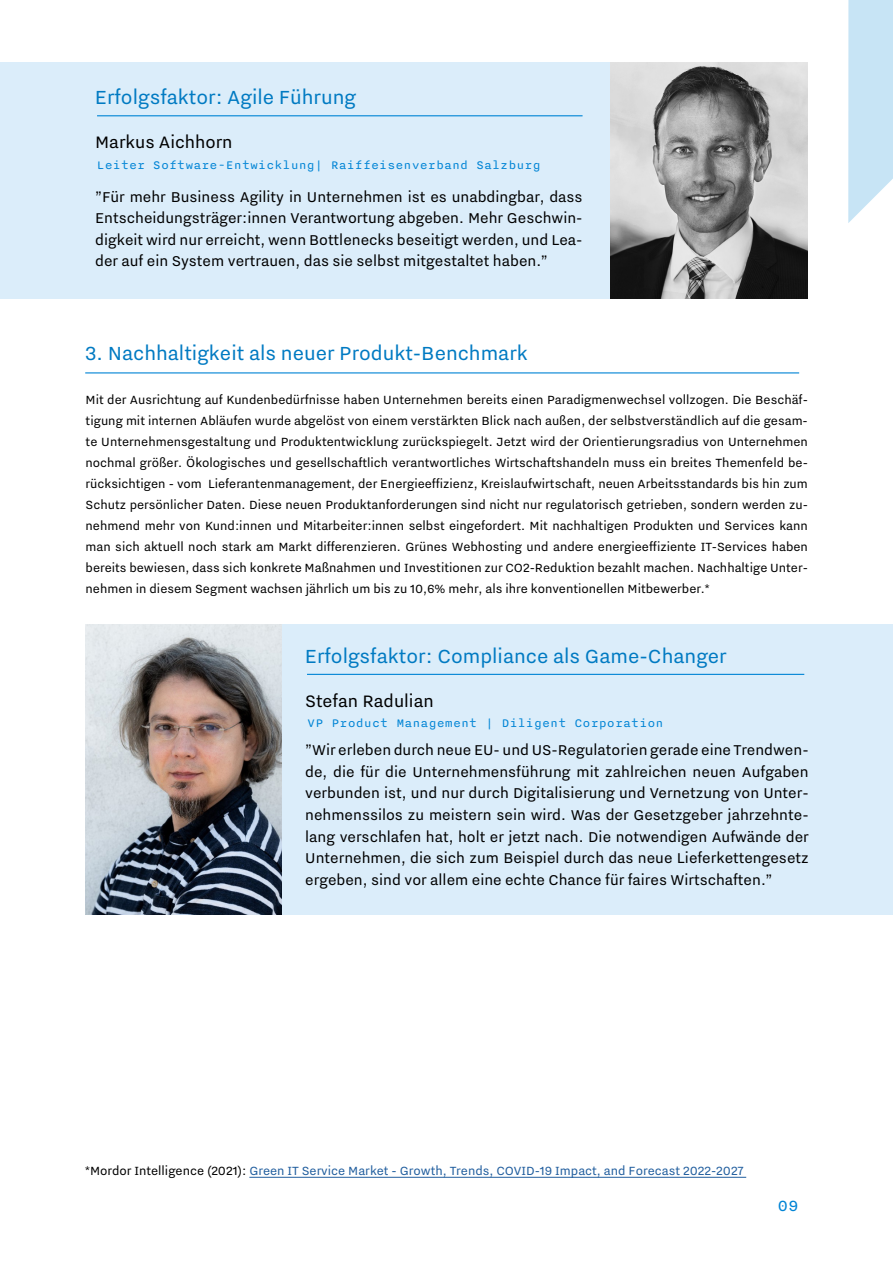
<style>
.page{position:relative;width:893px;height:1263px;background:#fff}
.page>*{position:absolute;margin:0;border:0;box-sizing:border-box;transform-origin:0 0}
.t1{font:24px "Nitti Grotesk";color:#007ac2}
.t2{font:21px "Nitti Grotesk";color:#000}
.t3{font:18px/21.6px "Nitti Grotesk";color:#000;text-align:justify}
.t4{font:18px "Nitti";color:#0084d5}
.t5{font:15px/21px "Nitti Grotesk";color:#000;text-align:justify}
.t6{font:15px "Nitti Grotesk";color:#215e9e}
.t7{font:13.5px "Nitti Typewriter";color:#0084d5}
.s1{color:#000}
</style>
<div class="page">
<svg style="left:848px;top:0;width:45px;height:223px;background:#cce6f6"></svg>
<hr style="left:85px;top:372px;width:714px;height:1px;background:#0084d5">
<div style="left:85px;top:625px;width:808px;height:290px;background:#dbedfa"></div>
<img style="left:85px;top:625px;width:197px;height:289px">
<hr style="left:307px;top:674px;width:497px;height:1px;background:#0084d5">
<hr style="left:249px;top:1177px;width:497px;height:1px;background:#215e9e">
<div style="left:0;top:62px;width:808px;height:236px;background:#dbedfa"></div>
<img style="left:611px;top:62px;width:197px;height:236px">
<hr style="left:97px;top:115px;width:486px;height:1px;background:#0084d5">
<h1 class="t1" style="left:95px;top:85px;width:263px">Erfolgsfaktor: Agile Führung</h1>
<h2 class="t2" style="left:95px;top:131px;width:139px">Markus Aichhorn</h2>
<p class="t7" style="left:97px;top:155px;width:446px">Leiter Software-Entwicklung| Raiffeisenverband Salzburg</p>
<p class="t3" style="left:95px;top:186px;width:489px">”Für mehr Business Agility in Unternehmen ist es unabdingbar, dass Entscheidungsträger:innen Verantwortung abgeben. Mehr Geschwin&shy;digkeit wird nur erreicht, wenn Bottlenecks beseitigt werden, und Lea&shy;der auf ein System vertrauen, das sie selbst mitgestaltet haben.”</p>
<h1 class="t1" style="left:85px;top:341px;width:444px">3. Nachhaltigkeit als neuer Produkt-Benchmark</h1>
<p class="t5" style="left:86px;top:389px;width:724px">Mit der Ausrichtung auf Kundenbedürfnisse haben Unternehmen bereits einen Paradigmenwechsel vollzogen. Die Beschäf&shy;tigung mit internen Abläufen wurde abgelöst von einem verstärkten Blick nach außen, der selbstverständlich auf die gesam&shy;te Unternehmensgestaltung und Produktentwicklung zurückspiegelt. Jetzt wird der Orientierungsradius von Unternehmen nochmal größer. Ökologisches und gesellschaftlich verantwortliches Wirtschaftshandeln muss ein breites Themenfeld be&shy;rücksichtigen - vom Lieferantenmanagement, der Energieeffizienz, Kreislaufwirtschaft, neuen Arbeitsstandards bis hin zum Schutz persönlicher Daten. Diese neuen Produktanforderungen sind nicht nur regulatorisch getrieben, sondern werden zu&shy;nehmend mehr von Kund:innen und Mitarbeiter:innen selbst eingefordert. Mit nachhaltigen Produkten und Services kann man sich aktuell noch stark am Markt differenzieren. Grünes Webhosting und andere energieeffiziente IT-Services haben bereits bewiesen, dass sich konkrete Maßnahmen und Investitionen zur CO2-Reduktion bezahlt machen. Nachhaltige Unter&shy;nehmen in diesem Segment wachsen jährlich um bis zu 10,6% mehr, als ihre konventionellen Mitbewerber.*</p>
<h1 class="t1" style="left:305px;top:644px;width:423px">Erfolgsfaktor: Compliance als Game-Changer</h1>
<h2 class="t2" style="left:305px;top:690px;width:130px">Stefan Radulian</h2>
<p class="t7" style="left:307px;top:714px;width:358px">VP Product Management | Diligent Corporation</p>
<p class="t3" style="left:305px;top:739px;width:505px">”Wir erleben durch neue EU- und US-Regulatorien gerade eine Trendwen&shy;de, die für die Unternehmensführung mit zahlreichen neuen Aufgaben verbunden ist, und nur durch Digitalisierung und Vernetzung von Unter&shy;nehmenssilos zu meistern sein wird. Was der Gesetzgeber jahrzehnte&shy;lang verschlafen hat, holt er jetzt nach. Die notwendigen Aufwände der Unternehmen, die sich zum Beispiel durch das neue Lieferkettengesetz ergeben, sind vor allem eine echte Chance für faires Wirtschaften.”</p>
<p class="t6" style="left:85px;top:1163px;width:660px"><span class="s1">*Mordor Intelligence (2021):</span> Green IT Service Market - Growth, Trends, COVID-19 Impact, and Forecast 2022-2027</p>
<p class="t4" style="left:777px;top:1196px;width:23px">09</p>
</div>
